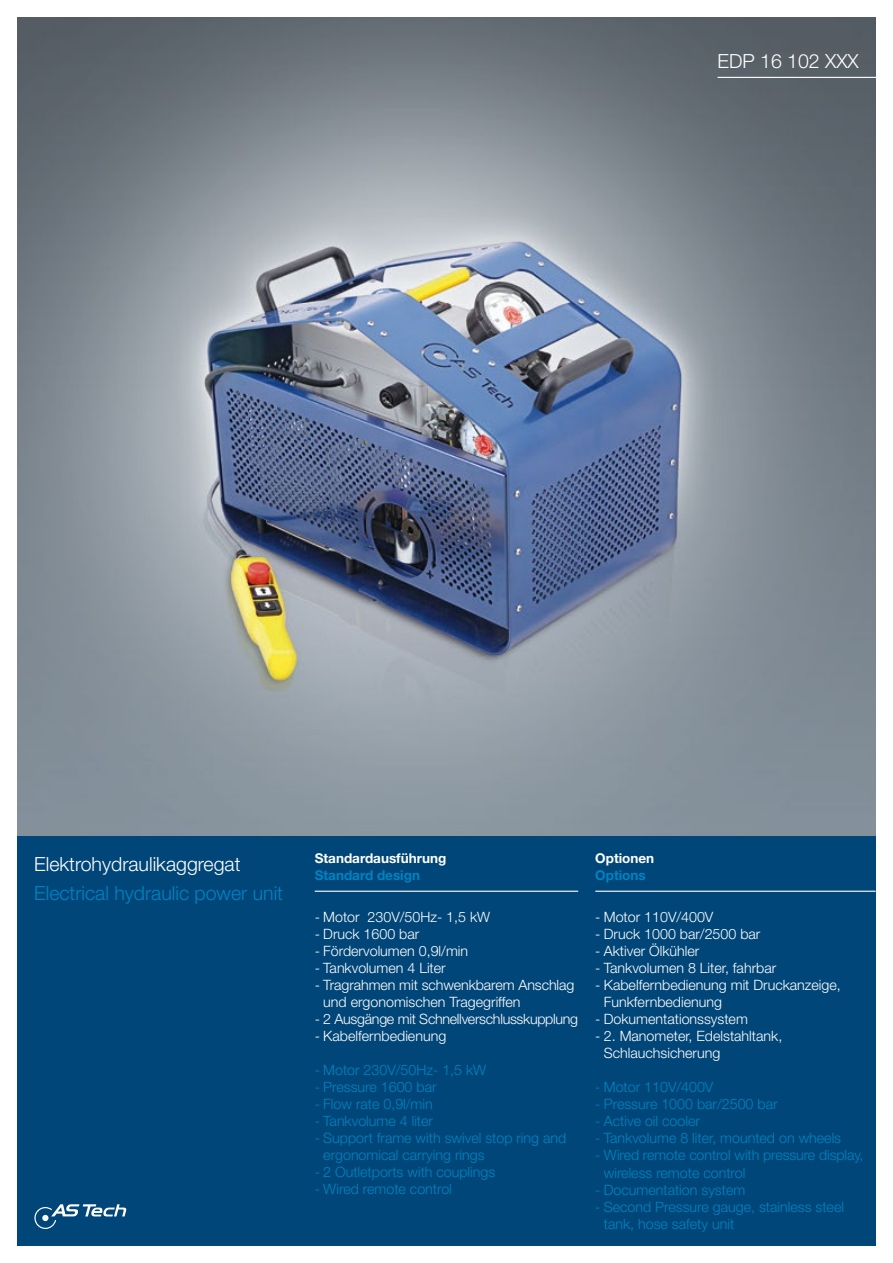
<style>
.page{position:relative;width:893px;height:1263px;background:#fff}
.page>*{position:absolute;margin:0;border:0;box-sizing:border-box;transform-origin:0 0}
.t1{font:300 19.5px "Helvetica Neue LT Std";color:#fff}
.t2{font:300 19.5px "Helvetica Neue LT Std";color:#0083c2}
.t3{font:300 14.25px/17.1px "Helvetica Neue LT Std";color:#0083c2}
.t4{font:300 14.25px/17.1px "Helvetica Neue LT Std";color:#fff}
.t5{font:300 14.25px "Helvetica Neue LT Std";letter-spacing:-.02em;color:#fff}
.t6{font:700 13.5px "Helvetica Neue LT Std";color:#fff}
.t7{font:700 13.5px "Helvetica Neue LT Std";color:#0083c2}
</style>
<div class="page">
<img style="left:17px;top:17px;width:859px;height:819px">
<div style="left:17px;top:836px;width:859px;height:410px;background:#004678"></div>
<svg style="left:34px;top:1204px;width:92px;height:25px"></svg>
<div style="left:42px;top:1215px;width:7px;height:6px;background:#fff;border-radius:50%"></div>
<hr style="left:315px;top:891px;width:263px;height:1px;background:#fff">
<hr style="left:595px;top:891px;width:281px;height:1px;background:#fff">
<hr style="left:717px;top:77px;width:167px;height:1px;background:#fff">
<h1 class="t1" style="left:717px;top:49px;width:143px">EDP 16 102 XXX</h1>
<h1 class="t1" style="left:34px;top:852px;width:208px">Elektrohydraulikaggregat</h1>
<h1 class="t2" style="left:34px;top:881px;width:250px">Electrical hydraulic power unit</h1>
<p class="t6" style="left:315px;top:850px;width:133px">Standardausführung</p>
<p class="t7" style="left:315px;top:867px;width:107px">Standard design</p>
<p class="t4" style="left:315px;top:907px;width:177px">- Motor 230V/50Hz- 1,5 kW</p>
<p class="t4" style="left:315px;top:925px;width:106px">- Druck 1600 bar</p>
<p class="t4" style="left:315px;top:942px;width:155px">- Fördervolumen 0,9l/min</p>
<p class="t4" style="left:315px;top:959px;width:132px">- Tankvolumen 4 Liter</p>
<p class="t4" style="left:323px;top:976px;width:253px;text-indent:-9px">- Tragrahmen mit schwenkbarem Anschlag und ergonomischen Tragegriffen</p>
<p class="t5" style="left:315px;top:1010px;width:265px">- 2 Ausgänge mit Schnellverschlusskupplung</p>
<p class="t4" style="left:315px;top:1027px;width:133px">- Kabelfernbedienung</p>
<p class="t3" style="left:315px;top:1061px;width:173px">- Motor 230V/50Hz- 1,5 kW</p>
<p class="t3" style="left:315px;top:1078px;width:123px">- Pressure 1600 bar</p>
<p class="t3" style="left:315px;top:1095px;width:120px">- Flow rate 0,9l/min</p>
<p class="t3" style="left:315px;top:1112px;width:120px">- Tankvolume 4 liter</p>
<p class="t3" style="left:323px;top:1129px;width:245px;text-indent:-9px">- Support frame with swivel stop ring and ergonomical carrying rings</p>
<p class="t3" style="left:315px;top:1163px;width:182px">- 2 Outletports with couplings</p>
<p class="t3" style="left:315px;top:1180px;width:139px">- Wired remote control</p>
<p class="t6" style="left:595px;top:850px;width:60px">Optionen</p>
<p class="t7" style="left:595px;top:867px;width:52px">Options</p>
<p class="t4" style="left:595px;top:908px;width:120px">- Motor 110V/400V</p>
<p class="t4" style="left:595px;top:925px;width:167px">- Druck 1000 bar/2500 bar</p>
<p class="t4" style="left:595px;top:942px;width:106px">- Aktiver Ölkühler</p>
<p class="t4" style="left:595px;top:959px;width:182px">- Tankvolumen 8 Liter, fahrbar</p>
<p class="t4" style="left:604px;top:976px;width:239px;text-indent:-9px">- Kabelfernbedienung mit Druckanzeige,<br>Funkfernbedienung</p>
<p class="t4" style="left:595px;top:1010px;width:154px">- Dokumentationssystem</p>
<p class="t4" style="left:604px;top:1027px;width:180px;text-indent:-9px">- 2. Manometer, Edelstahltank,<br>Schlauchsicherung</p>
<p class="t3" style="left:595px;top:1078px;width:120px">- Motor 110V/400V</p>
<p class="t3" style="left:595px;top:1095px;width:184px">- Pressure 1000 bar/2500 bar</p>
<p class="t3" style="left:595px;top:1112px;width:106px">- Active oil cooler</p>
<p class="t3" style="left:595px;top:1129px;width:247px">- Tankvolume 8 liter, mounted on wheels</p>
<p class="t3" style="left:604px;top:1146px;width:261px;text-indent:-9px">- Wired remote control with pressure display, wireless remote control</p>
<p class="t3" style="left:595px;top:1181px;width:151px">- Documentation system</p>
<p class="t3" style="left:604px;top:1198px;width:242px;text-indent:-9px">- Second Pressure gauge, stainless steel tank, hose safety unit</p>
</div>
